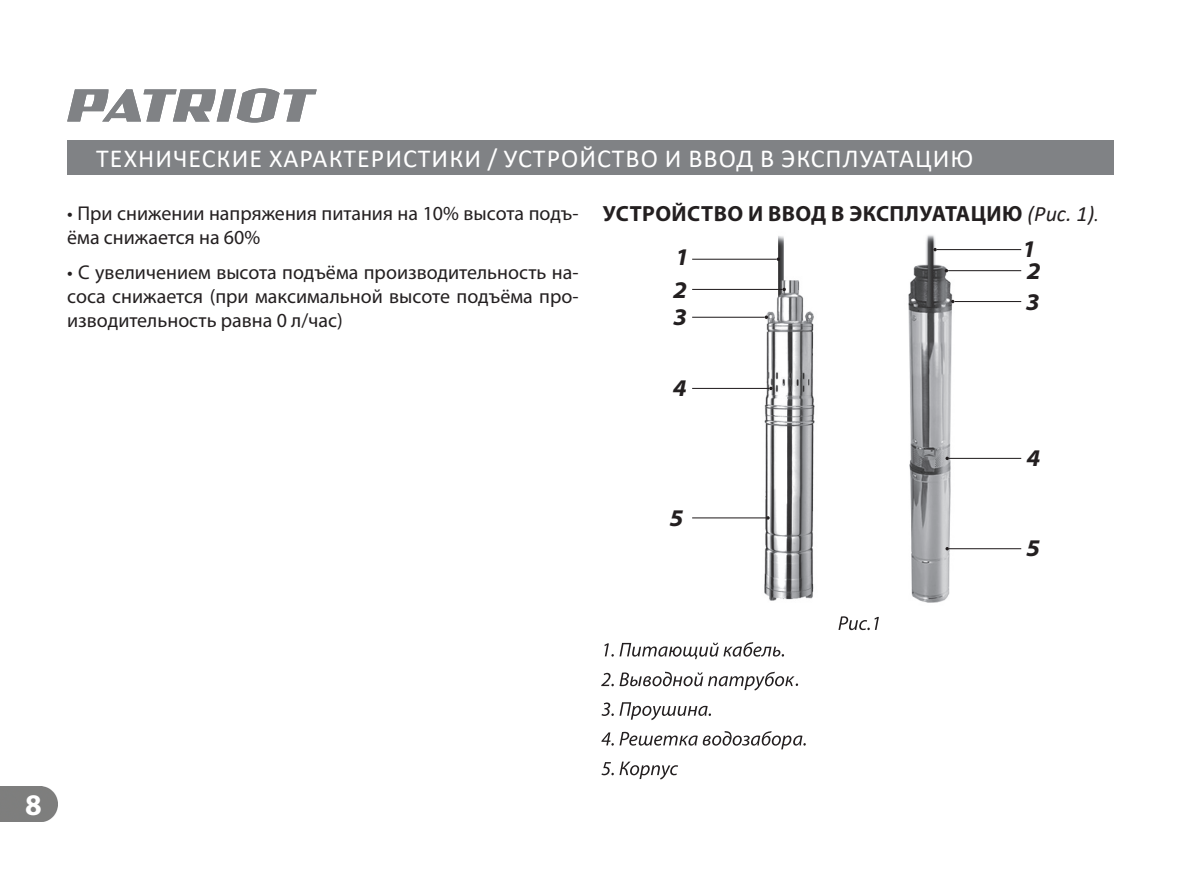
<style>
.page{position:relative;width:1183px;height:875px;background:#fff}
.page>*{position:absolute;margin:0;border:0;box-sizing:border-box;transform-origin:0 0}
.t1{font:700 30px "Myriad Pro";color:#fff}
.t2{font:26px "Calibri";letter-spacing:.04em;color:#fff}
.t3{font:italic 700 semi-expanded 24px "Myriad Pro";color:#231f20}
.t4{font:700 22px "Myriad Pro";letter-spacing:.02em;color:#231f20}
.t5{font:20px/24px "Myriad Pro";color:#231f20}
.s1{font-family:"Calibri";font-weight:400;font-style:italic}
.s2{font-weight:400;font-style:italic;font-size:18px}
</style>
<div class="page">
<img style="left:0;top:786px;width:58px;height:35px">
<svg style="left:67px;top:88px;width:250px;height:35px"></svg>
<svg style="left:838px;top:616px;width:41px;height:14px"></svg>
<img style="left:908px;top:235px;width:59px;height:368px">
<hr style="left:954px;top:301px;width:67px;height:1px;background:#231f20">
<hr style="left:948px;top:270px;width:73px;height:1px;background:#231f20">
<svg style="left:944px;top:269px;width:4px;height:3px"></svg>
<hr style="left:937px;top:249px;width:84px;height:1px;background:#231f20">
<svg style="left:933px;top:248px;width:4px;height:3px"></svg>
<hr style="left:949px;top:458px;width:72px;height:1px;background:#231f20">
<svg style="left:945px;top:456px;width:4px;height:4px"></svg>
<hr style="left:949px;top:548px;width:72px;height:1px;background:#231f20">
<svg style="left:945px;top:547px;width:4px;height:3px"></svg>
<img style="left:749px;top:236px;width:66px;height:365px">
<hr style="left:692px;top:317px;width:72px;height:1px;background:#231f20">
<svg style="left:764px;top:315px;width:4px;height:4px"></svg>
<hr style="left:692px;top:289px;width:90px;height:1px;background:#231f20">
<svg style="left:782px;top:288px;width:4px;height:3px"></svg>
<hr style="left:692px;top:259px;width:84px;height:1px;background:#231f20">
<svg style="left:776px;top:257px;width:4px;height:4px"></svg>
<hr style="left:692px;top:388px;width:77px;height:1px;background:#231f20">
<hr style="left:692px;top:517px;width:74px;height:1px;background:#231f20">
<svg style="left:604px;top:642px;width:180px;height:17px"></svg>
<svg style="left:601px;top:671px;width:197px;height:19px"></svg>
<svg style="left:601px;top:702px;width:110px;height:18px"></svg>
<svg style="left:601px;top:731px;width:205px;height:18px"></svg>
<svg style="left:601px;top:761px;width:77px;height:18px"></svg>
<div style="left:67px;top:141px;width:1047px;height:34px;background:#808285"></div>
<h2 class="t2" style="left:96px;top:141px;width:878px">ТЕХНИЧЕСКИЕ ХАРАКТЕРИСТИКИ / УСТРОЙСТВО И ВВОД В ЭКСПЛУАТАЦИЮ</h2>
<p class="t5" style="left:67px;top:201px;width:513px">• При снижении напряжения питания на 10% высота подъ&shy;ёма снижается на 60%</p>
<p class="t5" style="left:67px;top:260px;width:513px;text-align:justify">• С увеличением высота подъёма производительность на&shy;соса снижается (при максимальной высоте подъёма про&shy;изводительность равна 0 л/час)</p>
<p class="t4" style="left:603px;top:199px;width:497px">УСТРОЙСТВО И ВВОД В ЭКСПЛУАТАЦИЮ <span class="s1">(Рис. 1)</span><span class="s2">.</span></p>
<p class="t3" style="left:675px;top:243px;width:15px">1</p>
<p class="t3" style="left:1022px;top:236px;width:15px">1</p>
<p class="t3" style="left:1026px;top:258px;width:15px">2</p>
<p class="t3" style="left:673px;top:277px;width:15px">2</p>
<p class="t3" style="left:673px;top:303px;width:15px">3</p>
<p class="t3" style="left:673px;top:374px;width:15px">4</p>
<p class="t3" style="left:669px;top:504px;width:15px">5</p>
<p class="t3" style="left:1025px;top:289px;width:15px">3</p>
<p class="t3" style="left:1026px;top:444px;width:15px">4</p>
<p class="t3" style="left:1026px;top:534px;width:15px">5</p>
<h1 class="t1" style="left:25px;top:784px;width:18px">8</h1>
</div>
